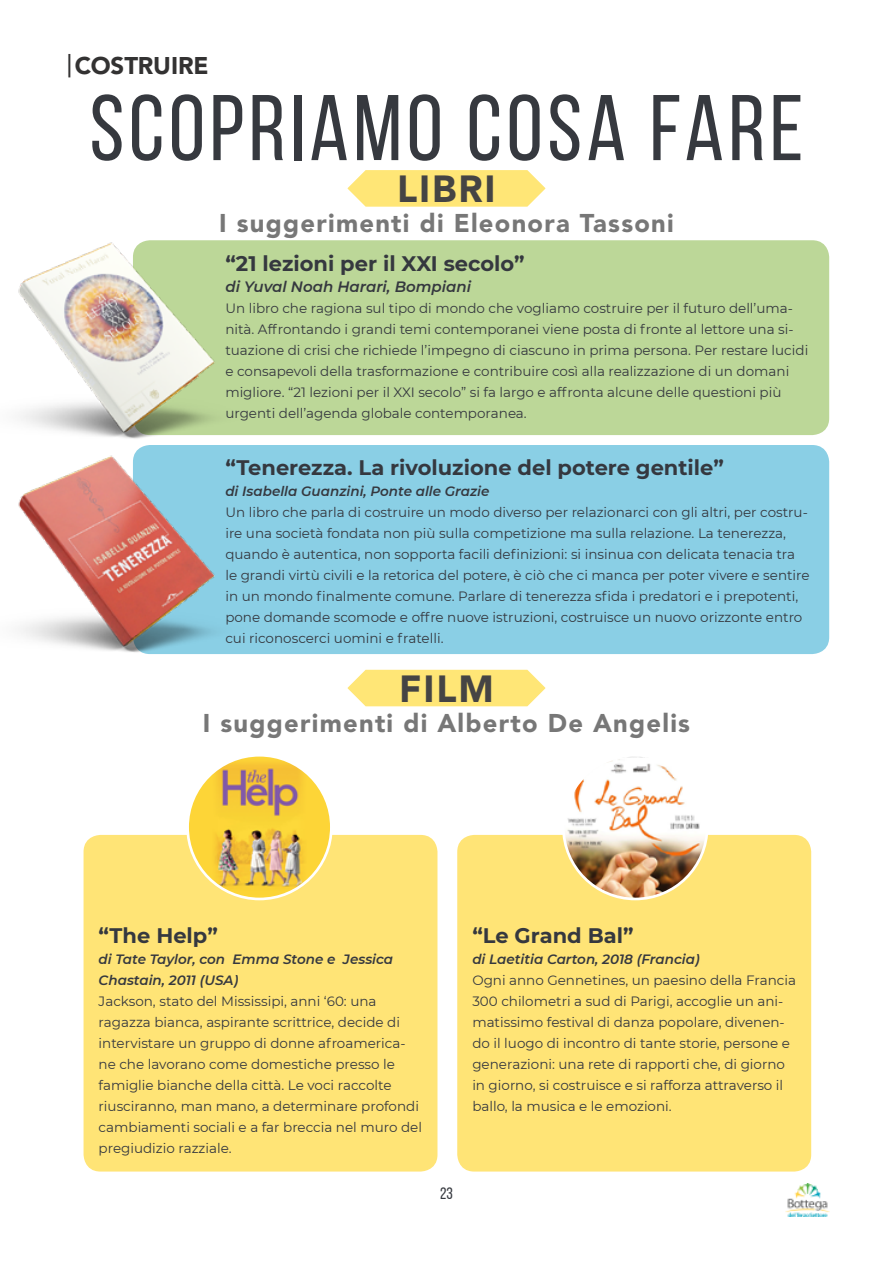
<style>
.page{position:relative;width:893px;height:1263px;background:#fff}
.page>*{position:absolute;margin:0;border:0;box-sizing:border-box;transform-origin:0 0}
.t1{font:93px "Bebas Neue";letter-spacing:.05em;color:#36393f}
.t2{font:900 37.5px "Avenir LT Std";letter-spacing:.05em;color:#454444}
.t3{font:900 25.5px "Avenir LT Std";letter-spacing:.05em;color:#777}
.t4{font:900 24px "Avenir LT Std";letter-spacing:-.005em;color:#333232}
.t5{font:700 21px "Montserrat";color:#35383f}
.t6{font:16.5px "Bebas Neue";color:#36393f}
.t7{font:italic 600 15px "Montserrat";color:#35383f}
.t8{font:13.5px/21px "Montserrat";color:#35383f}
.t9{font:italic 600 13.5px/21px "Montserrat";color:#35383f}
.s1{font-family:"Bebas Neue";font-weight:400;font-size:30px}
</style>
<div class="page">
<svg style="left:348px;top:170px;width:197px;height:37px;background:#ffe883"></svg>
<svg style="left:348px;top:670px;width:197px;height:36px;background:#ffe881"></svg>
<div style="left:84px;top:835px;width:353px;height:336px;background:#ffe476;border-radius:17px"></div>
<div style="left:457px;top:835px;width:354px;height:336px;background:#ffe476;border-radius:17px"></div>
<div style="left:133px;top:445px;width:696px;height:209px;background:#8acfe5;border-radius:17px"></div>
<div style="left:133px;top:240px;width:696px;height:195px;background:#bcd798;border-radius:17px"></div>
<img style="left:188px;top:755px;width:143px;height:144px;border-radius:72px">
<div style="left:186px;top:754px;width:147px;height:146px;border:3px solid #fff;border-radius:50%"></div>
<img style="left:563px;top:755px;width:144px;height:144px;border-radius:72px">
<div style="left:562px;top:754px;width:146px;height:146px;border:3px solid #fff;border-radius:50%"></div>
<img style="left:18px;top:240px;width:247px;height:158px">
<img style="left:18px;top:398px;width:197px;height:256px">
<img style="left:785px;top:1184px;width:44px;height:33px">
<h3 class="t4" style="left:64px;top:51px;width:146px"><span class="s1">|</span>COSTRUIRE</h3>
<h1 class="t1" style="left:90px;top:78px;width:715px">SCOPRIAMO COSA FARE</h1>
<h2 class="t2" style="left:397px;top:166px;width:100px">LIBRI</h2>
<h3 class="t3" style="left:219px;top:207px;width:456px">I suggerimenti di Eleonora Tassoni</h3>
<h3 class="t5" style="left:225px;top:248px;width:301px">“21 lezioni per il XXI secolo”</h3>
<p class="t7" style="left:225px;top:276px;width:247px">di Yuval Noah Harari, Bompiani</p>
<p class="t8" style="left:225px;top:297px;width:584px">Un libro che ragiona sul tipo di mondo che vogliamo costruire per il futuro dell’uma&shy;nità. Affrontando i grandi temi contemporanei viene posta di fronte al lettore una si&shy;tuazione di crisi che richiede l’impegno di ciascuno in prima persona. Per restare lucidi e consapevoli della trasformazione e contribuire così alla realizzazione di un domani migliore. “21 lezioni per il XXI secolo” si fa largo e affronta alcune delle questioni più urgenti dell’agenda globale contemporanea.</p>
<h3 class="t5" style="left:225px;top:453px;width:500px">“Tenerezza. La rivoluzione del potere gentile”</h3>
<p class="t9" style="left:225px;top:480px;width:266px">di Isabella Guanzini, Ponte alle Grazie</p>
<p class="t8" style="left:225px;top:501px;width:586px">Un libro che parla di costruire un modo diverso per relazionarci con gli altri, per costru&shy;ire una società fondata non più sulla competizione ma sulla relazione. La tenerezza, quando è autentica, non sopporta facili definizioni: si insinua con delicata tenacia tra le grandi virtù civili e la retorica del potere, è ciò che ci manca per poter vivere e sentire in un mondo finalmente comune. Parlare di tenerezza sfida i predatori e i prepotenti, pone domande scomode e offre nuove istruzioni, costruisce un nuovo orizzonte entro cui riconoscerci uomini e fratelli.</p>
<h2 class="t2" style="left:399px;top:666px;width:96px">FILM</h2>
<h3 class="t3" style="left:203px;top:708px;width:489px">I suggerimenti di Alberto De Angelis</h3>
<h3 class="t5" style="left:99px;top:920px;width:121px">“The Help”</h3>
<p class="t9" style="left:99px;top:948px;width:296px">di Tate Taylor, con Emma Stone e Jessica<br>Chastain, 2011 (USA)</p>
<p class="t8" style="left:99px;top:990px;width:325px">Jackson, stato del Mississipi, anni ‘60: una ragazza bianca, aspirante scrittrice, decide di intervistare un gruppo di donne afroamerica&shy;ne che lavorano come domestiche presso le famiglie bianche della città. Le voci raccolte riusciranno, man mano, a determinare profondi cambiamenti sociali e a far breccia nel muro del pregiudizio razziale.</p>
<p class="t6" style="left:440px;top:1184px;width:14px">23</p>
<h3 class="t5" style="left:472px;top:920px;width:163px">“Le Grand Bal”</h3>
<p class="t9" style="left:472px;top:948px;width:229px">di Laetitia Carton, 2018 (Francia)</p>
<p class="t8" style="left:472px;top:969px;width:325px">Ogni anno Gennetines, un paesino della Francia 300 chilometri a sud di Parigi, accoglie un ani&shy;matissimo festival di danza popolare, divenen&shy;do il luogo di incontro di tante storie, persone e generazioni: una rete di rapporti che, di giorno in giorno, si costruisce e si rafforza attraverso il ballo, la musica e le emozioni.</p>
</div>
